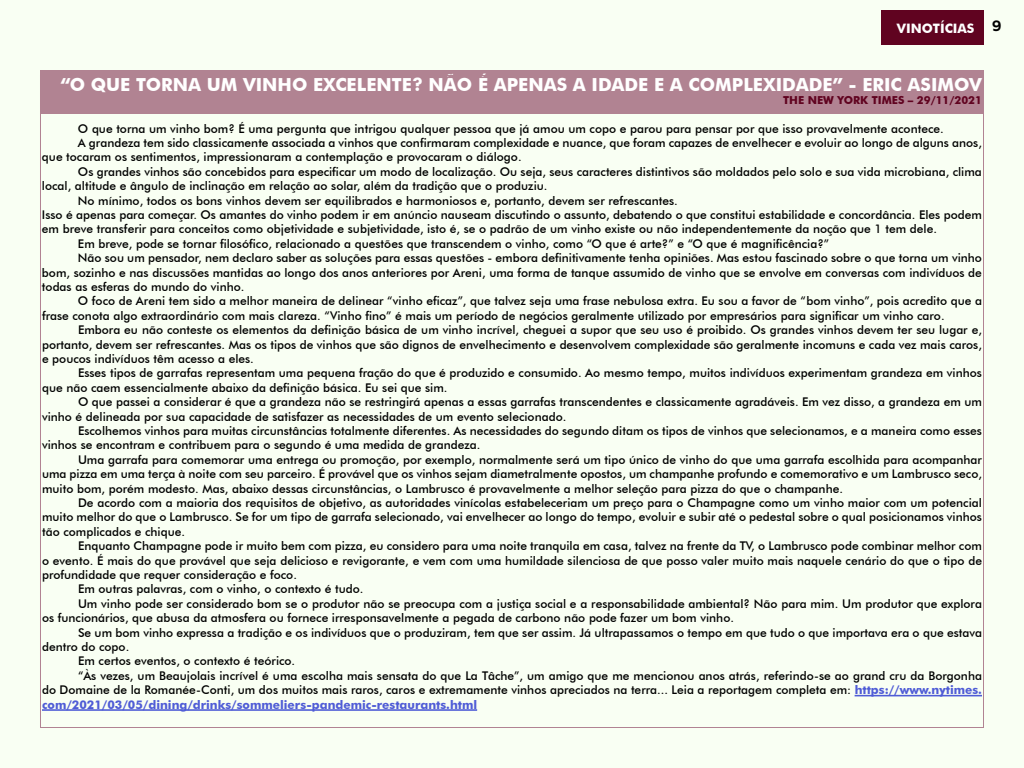
<style>
.page{position:relative;width:1024px;height:768px;background:#f9fff3}
.page>*{position:absolute;margin:0;border:0;box-sizing:border-box;transform-origin:0 0}
.t1{font:700 18px "Futura BT";color:#fff}
.t2{font:700 13px "Futura BT";color:#fff}
.t3{font:500 12px "Futura BT";color:#000}
.t4{font:700 12px "Futura BT";color:#4f5cd6}
.t5{font:700 11px "Futura BT";color:#600320}
.s1{font-weight:700;color:#4f5cd6}
</style>
<div class="page">
<div style="left:882px;top:10px;width:102px;height:34px;background:#600320"></div>
<div style="left:40px;top:70px;width:944px;height:44px;background:#b18392"></div>
<hr style="left:855px;top:695px;width:127px;height:1px;background:#4f5cd6">
<hr style="left:42px;top:709px;width:435px;height:2px;background:#4f5cd6">
<p class="t2" style="left:897px;top:21px;width:106px">VINOTÍCIAS <sup>9</sup></p>
<h1 class="t1" style="left:60px;top:73px;width:923px">“O QUE TORNA UM VINHO EXCELENTE? NÃO É APENAS A IDADE E A COMPLEXIDADE” - ERIC ASIMOV</h1>
<p class="t5" style="left:783px;top:93px;width:200px">THE NEW YORK TIMES – 29/11/2021</p>
<p class="t3" style="left:78px;top:121px;width:867px">O que torna um vinho bom? É uma pergunta que intrigou qualquer pessoa que já amou um copo e parou para pensar por que isso provavelmente acontece.</p>
<p class="t3" style="left:78px;top:136px;width:905px">A grandeza tem sido classicamente associada a vinhos que confirmaram complexidade e nuance, que foram capazes de envelhecer e evoluir ao longo de alguns anos,</p>
<p class="t3" style="left:42px;top:150px;width:481px">que tocaram os sentimentos, impressionaram a contemplação e provocaram o diálogo.</p>
<p class="t3" style="left:78px;top:164px;width:905px">Os grandes vinhos são concebidos para especificar um modo de localização. Ou seja, seus caracteres distintivos são moldados pelo solo e sua vida microbiana, clima</p>
<p class="t3" style="left:42px;top:179px;width:507px">local, altitude e ângulo de inclinação em relação ao solar, além da tradição que o produziu.</p>
<p class="t3" style="left:78px;top:193px;width:601px">No mínimo, todos os bons vinhos devem ser equilibrados e harmoniosos e, portanto, devem ser refrescantes.</p>
<p class="t3" style="left:42px;top:208px;width:941px">Isso é apenas para começar. Os amantes do vinho podem ir em anúncio nauseam discutindo o assunto, debatendo o que constitui estabilidade e concordância. Eles podem</p>
<p class="t3" style="left:42px;top:222px;width:897px">em breve transferir para conceitos como objetividade e subjetividade, isto é, se o padrão de um vinho existe ou não independentemente da noção que 1 tem dele.</p>
<p class="t3" style="left:78px;top:236px;width:753px">Em breve, pode se tornar filosófico, relacionado a questões que transcendem o vinho, como “O que é arte?” e “O que é magnificência?”</p>
<p class="t3" style="left:78px;top:251px;width:906px">Não sou um pensador, nem declaro saber as soluções para essas questões - embora definitivamente tenha opiniões. Mas estou fascinado sobre o que torna um vinho</p>
<p class="t3" style="left:42px;top:265px;width:942px">bom, sozinho e nas discussões mantidas ao longo dos anos anteriores por Areni, uma forma de tanque assumido de vinho que se envolve em conversas com indivíduos de</p>
<p class="t3" style="left:42px;top:280px;width:204px">todas as esferas do mundo do vinho.</p>
<p class="t3" style="left:78px;top:294px;width:906px">O foco de Areni tem sido a melhor maneira de delinear “vinho eficaz”, que talvez seja uma frase nebulosa extra. Eu sou a favor de “bom vinho”, pois acredito que a</p>
<p class="t3" style="left:42px;top:308px;width:904px">frase conota algo extraordinário com mais clareza. “Vinho fino” é mais um período de negócios geralmente utilizado por empresários para significar um vinho caro.</p>
<p class="t3" style="left:78px;top:323px;width:906px">Embora eu não conteste os elementos da definição básica de um vinho incrível, cheguei a supor que seu uso é proibido. Os grandes vinhos devem ter seu lugar e,</p>
<p class="t3" style="left:42px;top:337px;width:942px">portanto, devem ser refrescantes. Mas os tipos de vinhos que são dignos de envelhecimento e desenvolvem complexidade são geralmente incomuns e cada vez mais caros,</p>
<p class="t3" style="left:42px;top:352px;width:213px">e poucos indivíduos têm acesso a eles.</p>
<p class="t3" style="left:78px;top:366px;width:905px">Esses tipos de garrafas representam uma pequena fração do que é produzido e consumido. Ao mesmo tempo, muitos indivíduos experimentam grandeza em vinhos</p>
<p class="t3" style="left:42px;top:380px;width:407px">que não caem essencialmente abaixo da definição básica. Eu sei que sim.</p>
<p class="t3" style="left:78px;top:395px;width:905px">O que passei a considerar é que a grandeza não se restringirá apenas a essas garrafas transcendentes e classicamente agradáveis. Em vez disso, a grandeza em um</p>
<p class="t3" style="left:42px;top:409px;width:526px">vinho é delineada por sua capacidade de satisfazer as necessidades de um evento selecionado.</p>
<p class="t3" style="left:78px;top:424px;width:906px">Escolhemos vinhos para muitas circunstâncias totalmente diferentes. As necessidades do segundo ditam os tipos de vinhos que selecionamos, e a maneira como esses</p>
<p class="t3" style="left:42px;top:438px;width:440px">vinhos se encontram e contribuem para o segundo é uma medida de grandeza.</p>
<p class="t3" style="left:78px;top:452px;width:906px">Uma garrafa para comemorar uma entrega ou promoção, por exemplo, normalmente será um tipo único de vinho do que uma garrafa escolhida para acompanhar</p>
<p class="t3" style="left:42px;top:467px;width:942px">uma pizza em uma terça à noite com seu parceiro. É provável que os vinhos sejam diametralmente opostos, um champanhe profundo e comemorativo e um Lambrusco seco,</p>
<p class="t3" style="left:42px;top:481px;width:802px">muito bom, porém modesto. Mas, abaixo dessas circunstâncias, o Lambrusco é provavelmente a melhor seleção para pizza do que o champanhe.</p>
<p class="t3" style="left:78px;top:496px;width:905px">De acordo com a maioria dos requisitos de objetivo, as autoridades vinícolas estabeleceriam um preço para o Champagne como um vinho maior com um potencial</p>
<p class="t3" style="left:42px;top:510px;width:942px">muito melhor do que o Lambrusco. Se for um tipo de garrafa selecionado, vai envelhecer ao longo do tempo, evoluir e subir até o pedestal sobre o qual posicionamos vinhos</p>
<p class="t3" style="left:42px;top:524px;width:145px">tão complicados e chique.</p>
<p class="t3" style="left:78px;top:539px;width:905px">Enquanto Champagne pode ir muito bem com pizza, eu considero para uma noite tranquila em casa, talvez na frente da TV, o Lambrusco pode combinar melhor com</p>
<p class="t3" style="left:42px;top:553px;width:941px">o evento. É mais do que provável que seja delicioso e revigorante, e vem com uma humildade silenciosa de que posso valer muito mais naquele cenário do que o tipo de</p>
<p class="t3" style="left:42px;top:568px;width:256px">profundidade que requer consideração e foco.</p>
<p class="t3" style="left:78px;top:582px;width:287px">Em outras palavras, com o vinho, o contexto é tudo.</p>
<p class="t3" style="left:78px;top:596px;width:905px">Um vinho pode ser considerado bom se o produtor não se preocupa com a justiça social e a responsabilidade ambiental? Não para mim. Um produtor que explora</p>
<p class="t3" style="left:42px;top:611px;width:693px">os funcionários, que abusa da atmosfera ou fornece irresponsavelmente a pegada de carbono não pode fazer um bom vinho.</p>
<p class="t3" style="left:78px;top:625px;width:906px">Se um bom vinho expressa a tradição e os indivíduos que o produziram, tem que ser assim. Já ultrapassamos o tempo em que tudo o que importava era o que estava</p>
<p class="t3" style="left:42px;top:640px;width:89px">dentro do copo.</p>
<p class="t3" style="left:78px;top:654px;width:219px">Em certos eventos, o contexto é teórico.</p>
<p class="t3" style="left:78px;top:668px;width:906px">“Às vezes, um Beaujolais incrível é uma escolha mais sensata do que La Tâche”, um amigo que me mencionou anos atrás, referindo-se ao grand cru da Borgonha</p>
<p class="t3" style="left:42px;top:683px;width:942px">do Domaine de la Romanée-Conti, um dos muitos mais raros, caros e extremamente vinhos apreciados na terra... Leia a reportagem completa em: <span class="s1">https://www.nytimes.</span></p>
<p class="t4" style="left:42px;top:697px;width:437px">com/2021/03/05/dining/drinks/sommeliers-pandemic-restaurants.html</p>
</div>
